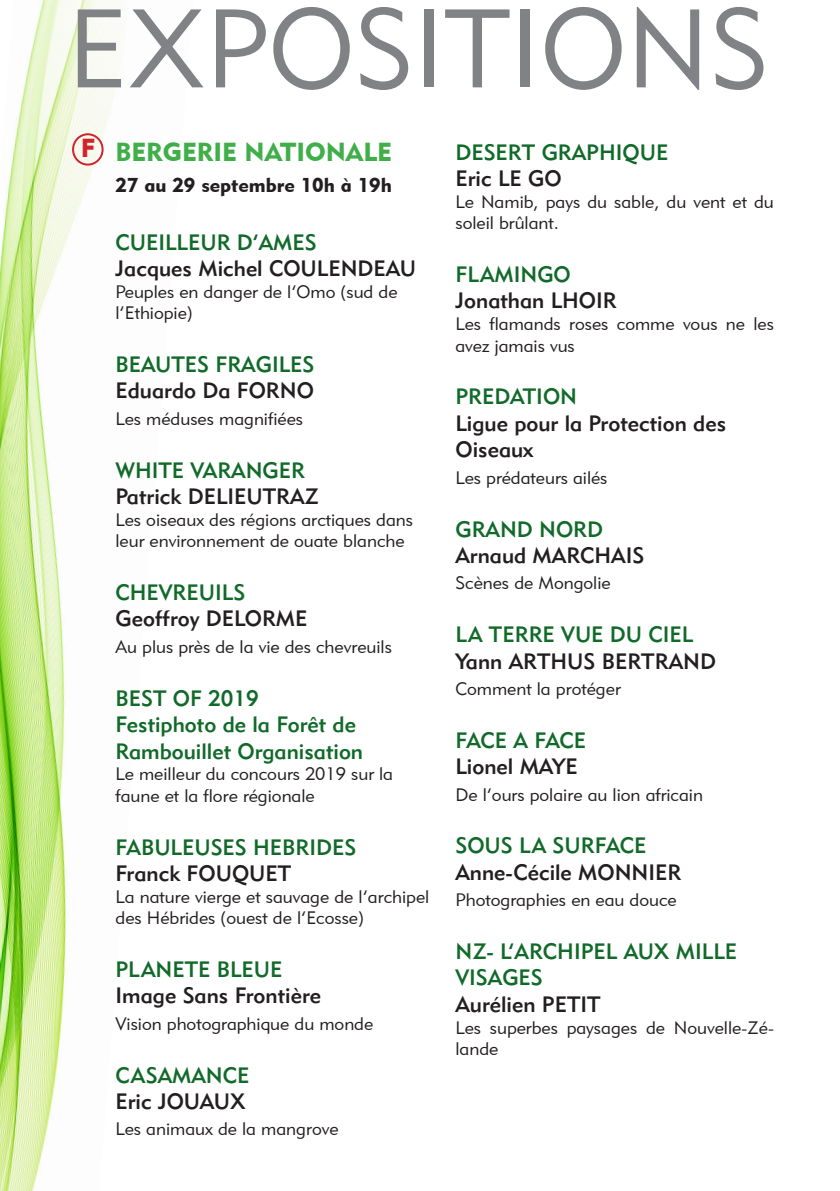
<style>
.page{position:relative;width:840px;height:1191px;background:#fff}
.page>*{position:absolute;margin:0;border:0;box-sizing:border-box;transform-origin:0 0}
.t1{font:110px "Geometric 415 BT Lite A";color:#808285}
.t2{font:26px "Geometric 415 BT Black A";color:#40ae49}
.t3{font:26px "Geometric 415 BT Black A";color:#d1232a}
.t4{font:22px "Geometric 415 BT Medium A";color:#116a29}
.t5{font:22px "Geometric 415 BT Medium A";color:#231f20}
.t6{font:22px "Geometric 415 BT Medium A";letter-spacing:-.02em;color:#116a29}
.t7{font:20px "Geometric 415 BT Black A";color:#231f20}
.t8{font:18px/21.6px "Geometric 415 BT Lite A";color:#231f20}
</style>
<div class="page">
<img style="left:0;top:0;width:120px;height:1191px">
<div style="left:72px;top:133px;width:31px;height:33px;border:2px solid #d1232a;border-radius:50%"></div>
<p class="t1" style="left:67px;top:-19px;width:703px">EXPOSITIONS</p>
<p class="t3" style="left:81px;top:132px;width:16px">F</p>
<p class="t2" style="left:115px;top:136px;width:278px">BERGERIE NATIONALE</p>
<p class="t7" style="left:115px;top:173px;width:278px">27 au 29 septembre 10h à 19h</p>
<p class="t4" style="left:115px;top:228px;width:203px">CUEILLEUR D’AMES</p>
<p class="t5" style="left:115px;top:255px;width:302px">Jacques Michel COULENDEAU</p>
<p class="t8" style="left:115px;top:280px;width:283px">Peuples en danger de l’Omo (sud de l’Ethiopie)</p>
<p class="t4" style="left:115px;top:351px;width:200px">BEAUTES FRAGILES</p>
<p class="t5" style="left:115px;top:377px;width:200px">Eduardo Da FORNO</p>
<p class="t8" style="left:115px;top:407px;width:189px">Les méduses magnifiées</p>
<p class="t4" style="left:115px;top:456px;width:191px">WHITE VARANGER</p>
<p class="t5" style="left:115px;top:483px;width:205px">Patrick DELIEUTRAZ</p>
<p class="t8" style="left:115px;top:508px;width:299px">Les oiseaux des régions arctiques dans leur environnement de ouate blanche</p>
<p class="t4" style="left:115px;top:579px;width:131px">CHEVREUILS</p>
<p class="t5" style="left:115px;top:605px;width:193px">Geoffroy DELORME</p>
<p class="t8" style="left:115px;top:635px;width:278px">Au plus près de la vie des chevreuils</p>
<p class="t4" style="left:115px;top:684px;width:145px">BEST OF 2019</p>
<p class="t4" style="left:115px;top:711px;width:242px">Festiphoto de la Forêt de</p>
<p class="t4" style="left:115px;top:737px;width:249px">Rambouillet Organisation</p>
<p class="t8" style="left:115px;top:763px;width:279px">Le meilleur du concours 2019 sur la faune et la flore régionale</p>
<p class="t4" style="left:115px;top:833px;width:242px">FABULEUSES HEBRIDES</p>
<p class="t5" style="left:115px;top:859px;width:177px">Franck FOUQUET</p>
<p class="t8" style="left:115px;top:885px;width:315px">La nature vierge et sauvage de l’archipel des Hébrides (ouest de l’Ecosse)</p>
<p class="t4" style="left:115px;top:955px;width:168px">PLANETE BLEUE</p>
<p class="t5" style="left:115px;top:982px;width:207px">Image Sans Frontière</p>
<p class="t8" style="left:115px;top:1012px;width:259px">Vision photographique du monde</p>
<p class="t4" style="left:115px;top:1061px;width:135px">CASAMANCE</p>
<p class="t5" style="left:115px;top:1087px;width:132px">Eric JOUAUX</p>
<p class="t8" style="left:115px;top:1118px;width:224px">Les animaux de la mangrove</p>
<p class="t4" style="left:455px;top:138px;width:214px">DESERT GRAPHIQUE</p>
<p class="t5" style="left:455px;top:165px;width:107px">Eric LE GO</p>
<p class="t8" style="left:455px;top:190px;width:320px">Le Namib, pays du sable, du vent et du soleil brûlant.</p>
<p class="t4" style="left:455px;top:261px;width:117px">FLAMINGO</p>
<p class="t5" style="left:455px;top:287px;width:163px">Jonathan LHOIR</p>
<p class="t8" style="left:455px;top:313px;width:320px">Les flamands roses comme vous ne les avez jamais vus</p>
<p class="t4" style="left:455px;top:383px;width:123px">PREDATION</p>
<p class="t5" style="left:455px;top:410px;width:272px">Ligue pour la Protection des</p>
<p class="t5" style="left:455px;top:436px;width:79px">Oiseaux</p>
<p class="t8" style="left:455px;top:466px;width:153px">Les prédateurs ailés</p>
<p class="t4" style="left:455px;top:515px;width:149px">GRAND NORD</p>
<p class="t5" style="left:455px;top:542px;width:190px">Arnaud MARCHAIS</p>
<p class="t8" style="left:455px;top:572px;width:157px">Scènes de Mongolie</p>
<p class="t4" style="left:455px;top:621px;width:239px">LA TERRE VUE DU CIEL</p>
<p class="t5" style="left:455px;top:647px;width:262px">Yann ARTHUS BERTRAND</p>
<p class="t8" style="left:455px;top:677px;width:167px">Comment la protéger</p>
<p class="t6" style="left:455px;top:726px;width:132px">FACE A FACE</p>
<p class="t5" style="left:455px;top:753px;width:124px">Lionel MAYE</p>
<p class="t8" style="left:455px;top:783px;width:249px">De l’ours polaire au lion africain</p>
<p class="t4" style="left:455px;top:832px;width:192px">SOUS LA SURFACE</p>
<p class="t5" style="left:455px;top:858px;width:227px">Anne-Cécile MONNIER</p>
<p class="t8" style="left:455px;top:889px;width:223px">Photographies en eau douce</p>
<p class="t4" style="left:455px;top:938px;width:283px">NZ- L’ARCHIPEL AUX MILLE</p>
<p class="t4" style="left:455px;top:964px;width:89px">VISAGES</p>
<p class="t5" style="left:455px;top:990px;width:146px">Aurélien PETIT</p>
<p class="t8" style="left:455px;top:1016px;width:320px">Les superbes paysages de Nouvelle-Zé&shy;lande</p>
</div>
